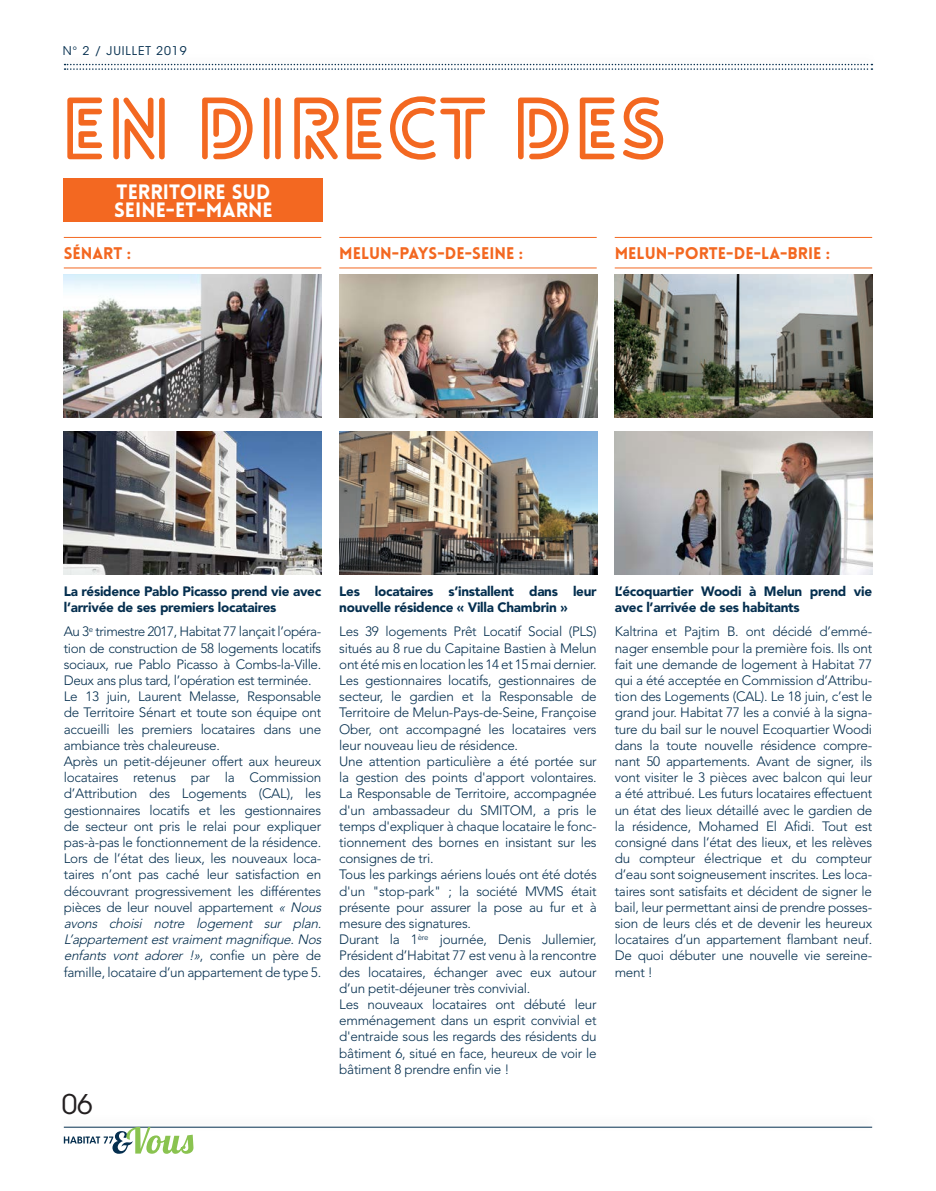
<style>
.page{position:relative;width:936px;height:1191px;background:#fff}
.page>*{position:absolute;margin:0;border:0;box-sizing:border-box;transform-origin:0 0}
.t1{font:700 84px "Lovelo Line";color:#f36821}
.t2{font:27px "ITC Avant Garde Std";color:#231f20}
.t3{font:900 20.4px "Lovelo";color:#fff}
.t4{font:900 16.5px "Lovelo";color:#f36821}
.Texte_courant{font:300 13.5px/16.2px "Avenir LT Pro";letter-spacing:-.02em;color:#052f4f;text-align:justify}
.Texte_courant-2{font:900 13.5px/16.2px "Avenir LT Pro";letter-spacing:-.02em;color:#052f4f}
.t5{font:12px "ITC Avant Garde Std";letter-spacing:.075em;color:#052f4f}
.s1{font-style:italic}
</style>
<div class="page">
<svg style="left:65px;top:64px;width:807px;height:6px"></svg>
<hr style="left:64px;top:1126px;width:808px;height:1px;background:#052f4f">
<svg style="left:64px;top:1126px;width:129px;height:27px"></svg>
<hr style="left:64px;top:237px;width:257px;height:1px;background:#f36821">
<hr style="left:64px;top:267px;width:257px;height:1px;background:#f36821">
<hr style="left:339px;top:237px;width:257px;height:1px;background:#f36821">
<hr style="left:339px;top:267px;width:257px;height:1px;background:#f36821">
<hr style="left:614px;top:237px;width:258px;height:1px;background:#f36821">
<hr style="left:614px;top:267px;width:258px;height:1px;background:#f36821">
<img style="left:64px;top:274px;width:257px;height:143px">
<img style="left:64px;top:432px;width:257px;height:142px">
<img style="left:339px;top:274px;width:258px;height:143px">
<img style="left:339px;top:432px;width:258px;height:142px">
<img style="left:614px;top:274px;width:258px;height:143px">
<img style="left:614px;top:432px;width:258px;height:142px">
<div style="left:64px;top:179px;width:259px;height:43px;background:#f36821"></div>
<p class="t5" style="left:63px;top:43px;width:125px">N° 2 / JUILLET 2019</p>
<p class="t1" style="left:61px;top:77px;width:607px">EN DIRECT DES</p>
<p class="t3" style="left:116px;top:179px;width:155px">TERRITOIRE SUD</p>
<p class="t3" style="left:114px;top:197px;width:160px">SEINE-ET-MARNE</p>
<p class="t4" style="left:64px;top:243px;width:69px">SÉNART :</p>
<p class="t4" style="left:339px;top:243px;width:185px">MELUN-PAYS-DE-SEINE :</p>
<p class="t4" style="left:614px;top:243px;width:216px">MELUN-PORTE-DE-LA-BRIE :</p>
<p class="Texte_courant-2" style="left:64px;top:583px;width:259px">La résidence Pablo Picasso prend vie avec l’arrivée de ses premiers locataires</p>
<p class="Texte_courant" style="left:64px;top:623px;width:259px">Au 3<sup>e</sup> trimestre 2017, Habitat 77 lançait l’opéra&shy;tion de construction de 58 logements locatifs sociaux, rue Pablo Picasso à Combs-la-Ville.<br>Deux ans plus tard, l’opération est terminée.</p>
<p class="Texte_courant" style="left:64px;top:688px;width:259px">Le 13 juin, Laurent Melasse, Responsable de Territoire Sénart et toute son équipe ont accueilli les premiers locataires dans une ambiance très chaleureuse.</p>
<p class="Texte_courant" style="left:64px;top:753px;width:259px">Après un petit-déjeuner offert aux heureux locataires retenus par la Commission d’Attribution des Logements (CAL), les gestionnaires locatifs et les gestionnaires de secteur ont pris le relai pour expliquer pas-à-pas le fonctionnement de la résidence.</p>
<p class="Texte_courant" style="left:64px;top:850px;width:262px;text-align:left">Lors de l’état des lieux, les nouveaux loca&shy;taires n’ont pas caché leur satisfaction en découvrant progressivement les différentes pièces de leur nouvel appartement <span class="s1">« Nous avons choisi notre logement sur plan.<br>L’appartementestvraimentmagnifique.Nos enfants vont adorer !»</span>, c o n fi e u n p è re d e famille, locataire d’un appartement de type 5.</p>
<h2 class="t2" style="left:62px;top:1088px;width:33px">06</h2>
<p class="Texte_courant-2" style="left:339px;top:583px;width:259px">Les locataires s’installent dans leur nouvelle résidence « Villa Chambrin »</p>
<p class="Texte_courant" style="left:339px;top:623px;width:259px">Les 39 logements Prêt Locatif Social (PLS) situés au 8 rue du Capitaine Bastien à Melun ont été mis en location les 14 et 15 mai dernier.<br>Les gestionnaires locatifs, gestionnaires de secteur, le gardien et la Responsable de Territoire de Melun-Pays-de-Seine, Françoise Ober, ont accompagné les locataires vers leur nouveau lieu de résidence.</p>
<p class="Texte_courant" style="left:339px;top:753px;width:259px">Une attention particulière a été portée sur la gestion des points d'apport volontaires.<br>La Responsable de Territoire, accompagnée d'un ambassadeur du SMITOM, a pris le temps d'expliquer à chaque locataire le fonc&shy;tionnement des bornes en insistant sur les consignes de tri.</p>
<p class="Texte_courant" style="left:339px;top:866px;width:259px">Tous les parkings aériens loués ont été dotés d'un "stop-park" ; la société MVMS était présente pour assurer la pose au fur et à mesure des signatures.</p>
<p class="Texte_courant" style="left:339px;top:931px;width:259px">Durant la 1<sup>ère</sup> journée, Denis Jullemier, Président d’Habitat 77 est venu à la rencontre des locataires, échanger avec eux autour d’un petit-déjeuner très convivial.</p>
<p class="Texte_courant" style="left:339px;top:996px;width:259px">Les nouveaux locataires ont débuté leur emménagement dans un esprit convivial et d'entraide sous les regards des résidents du bâtiment 6, situé en face, heureux de voir le bâtiment 8 prendre enfin vie !</p>
<p class="Texte_courant-2" style="left:614px;top:583px;width:259px">L’écoquartier Woodi à Melun prend vie avec l’arrivée de ses habitants</p>
<p class="Texte_courant" style="left:614px;top:623px;width:259px">Kaltrina et Pajtim B. ont décidé d’emmé&shy;nager ensemble pour la première fois. Ils ont fait une demande de logement à Habitat 77 qui a été acceptée en Commission d’Attribu&shy;tion des Logements (CAL). Le 18 juin, c’est le grand jour. Habitat 77 les a convié à la signa&shy;ture du bail sur le nouvel Ecoquartier Woodi dans la toute nouvelle résidence compre&shy;nant 50 appartements. Avant de signer, ils vont visiter le 3 pièces avec balcon qui leur a été attribué. Les futurs locataires effectuent un état des lieux détaillé avec le gardien de la résidence, Mohamed El Afidi. Tout est consigné dans l’état des lieux, et les relèves du compteur électrique et du compteur d’eau sont soigneusement inscrites. Les loca&shy;taires sont satisfaits et décident de signer le bail, leur permettant ainsi de prendre posses&shy;sion de leurs clés et de devenir les heureux locataires d’un appartement flambant neuf.</p>
<p class="Texte_courant" style="left:614px;top:947px;width:259px">De quoi débuter une nouvelle vie sereine&shy;ment !</p>
</div>
